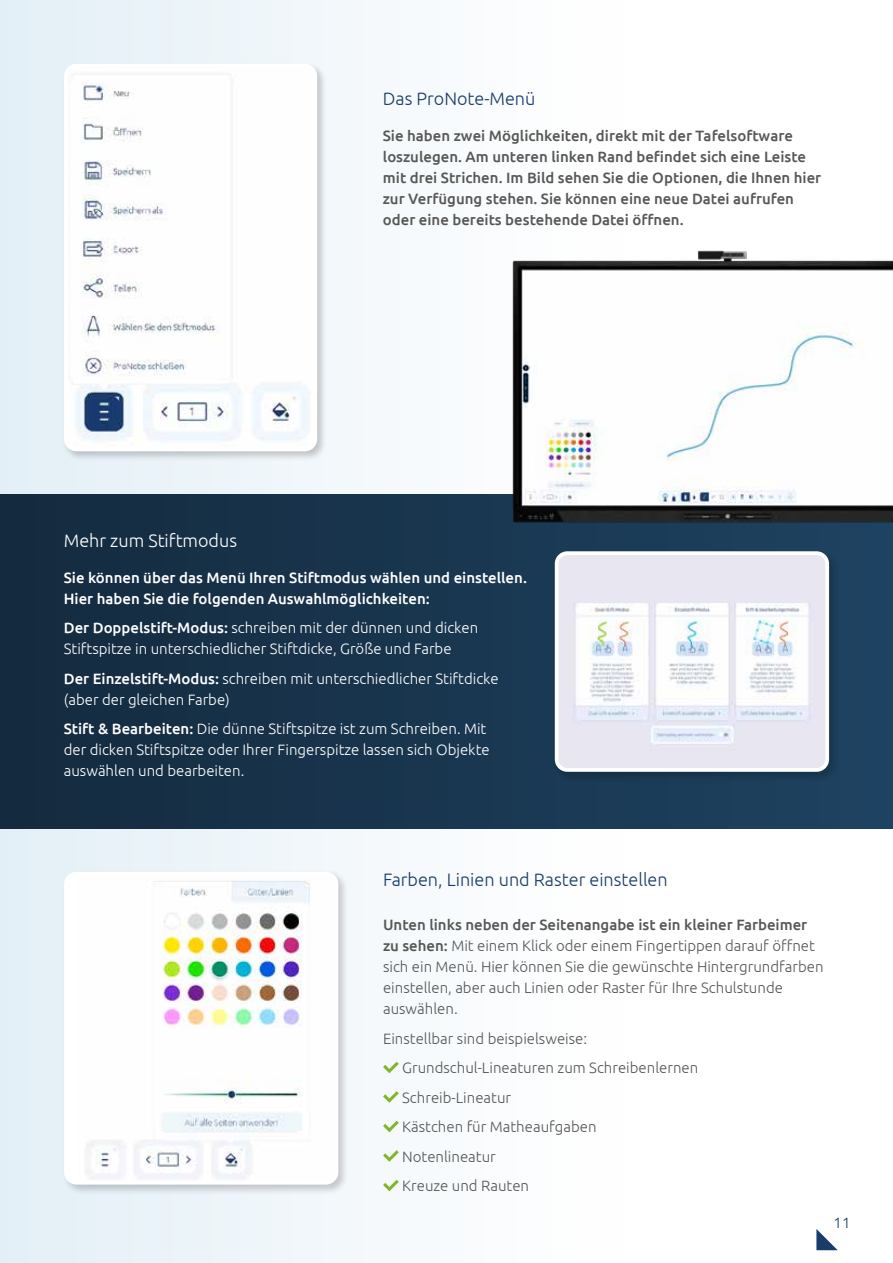
<style>
.page{position:relative;width:893px;height:1263px;background:#fff}
.page>*{position:absolute;margin:0;border:0;box-sizing:border-box;transform-origin:0 0}
.t1{font:300 18px "Ubuntu";color:#193c6b}
.t2{font:300 18px "Ubuntu";color:#fff}
.t3{font:300 15px/29.5px "Ubuntu";color:#575756}
.t4{font:300 15px/21px "Ubuntu";color:#fff}
.t5{font:500 15px/21px "Ubuntu";color:#575756}
.t6{font:500 15px/21px "Ubuntu";color:#fff}
.t7{font:300 15px "Ubuntu";color:#193c6b}
.s1{font-weight:500}
</style>
<div class="page">
<div style="left:0;top:0;width:624px;height:1263px;background:linear-gradient(to right,#e3eff7,#fff)"></div>
<div style="left:0;top:494px;width:893px;height:335px;background:linear-gradient(to right,#142a3e,#1e4361)"></div>
<img style="left:485px;top:167px;width:408px;height:485px">
<svg style="left:816px;top:1229px;width:22px;height:21px"></svg>
<div style="left:62px;top:62px;width:265px;height:399px;background:#000;opacity:.2"></div>
<img style="left:66px;top:66px;width:249px;height:384px">
<div style="left:64px;top:64px;width:253px;height:387px;border:3px solid #fff;border-radius:11px"></div>
<div style="left:553px;top:549px;width:287px;height:234px;background:#000;opacity:.2"></div>
<img style="left:557px;top:553px;width:270px;height:217px">
<div style="left:555px;top:551px;width:274px;height:221px;border:4px solid #fff;border-radius:11px"></div>
<div style="left:62px;top:869px;width:287px;height:327px;background:#000;opacity:.2"></div>
<div style="left:66px;top:874px;width:270px;height:309px;background:#fff;border-radius:11px"></div>
<img style="left:86px;top:874px;width:250px;height:309px">
<div style="left:64px;top:872px;width:274px;height:312px;border:4px solid #fff;border-radius:11px"></div>
<svg style="left:383px;top:1062px;width:16px;height:11px"></svg>
<svg style="left:383px;top:1091px;width:16px;height:12px"></svg>
<svg style="left:383px;top:1121px;width:16px;height:11px"></svg>
<svg style="left:383px;top:1150px;width:16px;height:12px"></svg>
<svg style="left:383px;top:1180px;width:16px;height:11px"></svg>
<p class="t1" style="left:383px;top:88px;width:154px">Das ProNote-Menü</p>
<p class="t5" style="left:383px;top:125px;width:440px">Sie haben zwei Möglichkeiten, direkt mit der Tafelsoftware loszulegen. Am unteren linken Rand befindet sich eine Leiste mit drei Strichen. Im Bild sehen Sie die Optionen, die Ihnen hier zur Verfügung stehen. Sie können eine neue Datei aufrufen oder eine bereits bestehende Datei öffnen.</p>
<p class="t2" style="left:64px;top:529px;width:175px">Mehr zum Stiftmodus</p>
<p class="t6" style="left:64px;top:566px;width:465px">Sie können über das Menü Ihren Stiftmodus wählen und einstellen.<br>Hier haben Sie die folgenden Auswahlmöglichkeiten:</p>
<p class="t4" style="left:64px;top:617px;width:416px"><span class="s1">Der Doppelstift-Modus:</span> schreiben mit der dünnen und dicken<br>Stiftspitze in unterschiedlicher Stiftdicke, Größe und Farbe</p>
<p class="t4" style="left:64px;top:667px;width:436px"><span class="s1">Der Einzelstift-Modus:</span> schreiben mit unterschiedlicher Stiftdicke (aber der gleichen Farbe)</p>
<p class="t4" style="left:64px;top:718px;width:427px"><span class="s1">Stift &amp; Bearbeiten:</span> Die dünne Stiftspitze ist zum Schreiben. Mit der dicken Stiftspitze oder Ihrer Fingerspitze lassen sich Objekte auswählen und bearbeiten.</p>
<p class="t1" style="left:383px;top:868px;width:286px">Farben, Linien und Raster einstellen</p>
<p class="t3" style="left:383px;top:914px;width:442px;line-height:21px"><span class="s1">Unten links neben der Seitenangabe ist ein kleiner Farbeimer zu sehen:</span> Mit einem Klick oder einem Fingertippen darauf öffnet sich ein Menü. Hier können Sie die gewünschte Hintergrundfarben einstellen, aber auch Linien oder Raster für Ihre Schulstunde auswählen.</p>
<p class="t3" style="left:402px;top:1023px;width:298px;text-indent:-19px">Einstellbar sind beispielsweise:<br>Grundschul-Lineaturen zum Schreibenlernen<br>Schreib-Lineatur<br>Kästchen für Matheaufgaben<br>Notenlineatur<br>Kreuze und Rauten</p>
<p class="t7" style="left:833px;top:1213px;width:18px">11</p>
</div>
